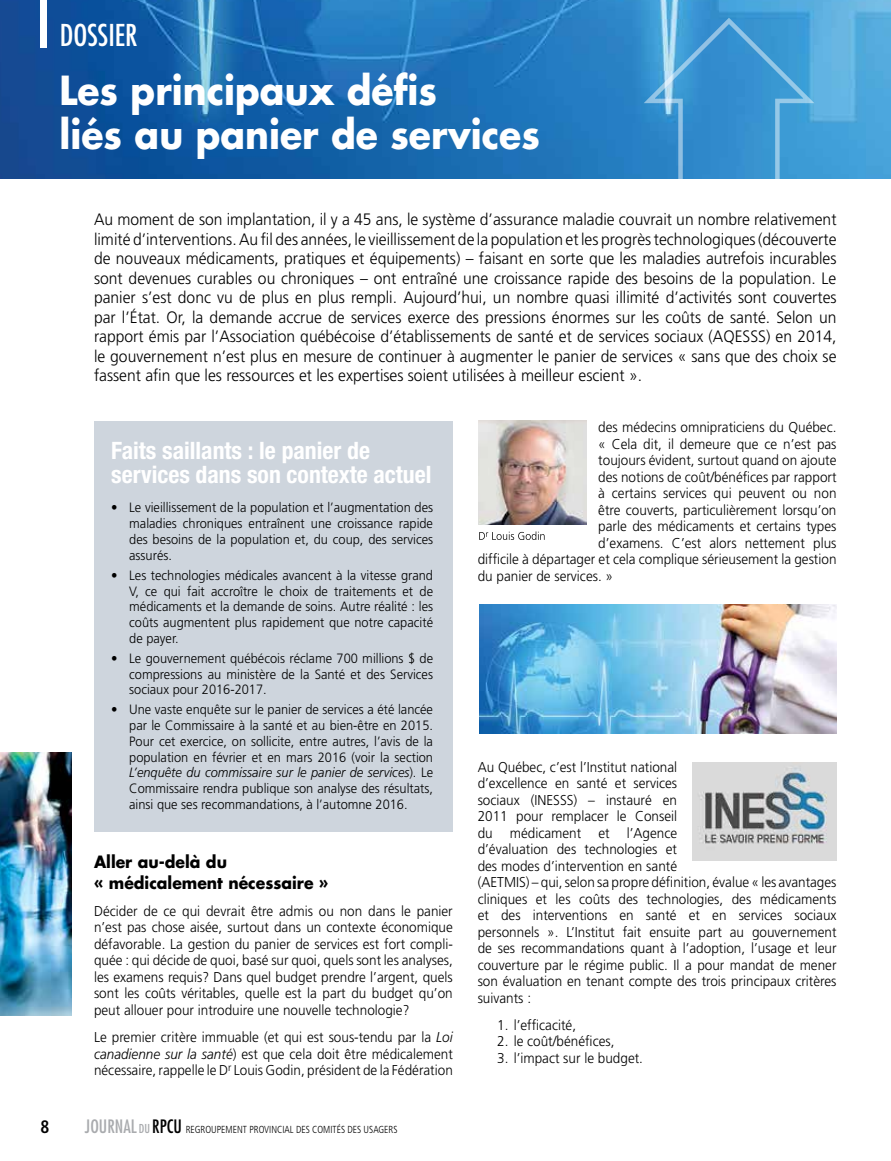
<style>
.page{position:relative;width:891px;height:1161px;background:#fff}
.page>*{position:absolute;margin:0;border:0;box-sizing:border-box;transform-origin:0 0}
.t1{font:700 39px/43.5px "Futura";color:#fff;scale:.93 1}
.t2{font:condensed 29.4px "Futura";color:#fff}
.t3{font:700 condensed 24px/24px "Helvetica Neue";color:#fff}
.t4{font:700 condensed 18px "Frutiger";color:#000;scale:.95 1}
.t5{font:300 16.5px/19.5px "Frutiger";color:#000;text-align:justify;scale:.95 1}
.t6{font:700 16.5px/21px "Futura";color:#000;scale:.95 1}
.t7{font:300 14.25px/16.5px "Frutiger";color:#000;text-align:justify;scale:.95 1}
.t8{font:300 13.5px/15.8px "Frutiger";color:#000;text-align:justify;scale:.95 1}
.t9{font:300 condensed 10.2px "Frutiger";color:#000;scale:.95 1}
.s1{font-style:italic}
.s2{font-family:"Futura";font-weight:400;font-size:18px;color:#a9abae}
.s3{font-family:"Futura";font-weight:400;font-size:12px;color:#a9abae}
.s4{font-family:"Futura";font-weight:400;font-size:18px}
</style>
<div class="page">
<img style="left:0;top:752px;width:72px;height:264px">
<img style="left:0;top:0;width:891px;height:179px">
<div style="left:40px;top:0;width:7px;height:48px;background:#fff"></div>
<img style="left:478px;top:421px;width:108px;height:103px">
<div style="left:94px;top:421px;width:359px;height:410px;background:#ced5dd"></div>
<img style="left:693px;top:762px;width:144px;height:98px">
<svg style="left:643px;top:16px;width:173px;height:163px"></svg>
<svg style="left:479px;top:531px;width:66px;height:9px"></svg>
<img style="left:479px;top:604px;width:358px;height:130px">
<h2 class="t2" style="left:60px;top:17px;width:79px">DOSSIER</h2>
<h1 class="t1" style="left:60px;top:68px;width:518px">Les principaux défis<br>liés au panier de services</h1>
<p class="t5" style="left:94px;top:210px;width:783px">Au moment de son implantation, il y a 45 ans, le système d’assurance maladie couvrait un nombre relativement limité d’interventions. Au fil des années, le vieillissement de la population et les progrès technologiques (découverte de nouveaux médicaments, pratiques et équipements) – faisant en sorte que les maladies autrefois incurables sont devenues curables ou chroniques – ont entraîné une croissance rapide des besoins de la population. Le panier s’est donc vu de plus en plus rempli. Aujourd’hui, un nombre quasi illimité d’activités sont couvertes par l’État. Or, la demande accrue de services exerce des pressions énormes sur les coûts de santé. Selon un rapport émis par l’Association québécoise d’établissements de santé et de services sociaux (AQESSS) en 2014, le gouvernement n’est plus en mesure de continuer à augmenter le panier de services « sans que des choix se fassent afin que les ressources et les expertises soient utilisées à meilleur escient ».</p>
<h3 class="t3" style="left:111px;top:439px;width:322px">Faits saillants : le panier de services dans son contexte actuel</h3>
<p class="t8" style="left:129px;top:500px;width:321px;text-indent:-18px">• Le vieillissement de la population et l’augmentation des maladies chroniques entraînent une croissance rapide des besoins de la population et, du coup, des services assurés.</p>
<p class="t8" style="left:129px;top:567px;width:321px;text-indent:-18px">• Les technologies médicales avancent à la vitesse grand V, ce qui fait accroître le choix de traitements et de médicaments et la demande de soins. Autre réalité : les coûts augmentent plus rapidement que notre capacité de payer.</p>
<p class="t8" style="left:129px;top:650px;width:321px;text-indent:-18px">• Le gouvernement québécois réclame 700 millions $ de compressions au ministère de la Santé et des Services sociaux pour 2016-2017.</p>
<p class="t8" style="left:129px;top:702px;width:321px;text-indent:-18px">• Une vaste enquête sur le panier de services a été lancée par le Commissaire à la santé et au bien-être en 2015.<br>Pour cet exercice, on sollicite, entre autres, l’avis de la population en février et en mars 2016 (voir la section <span class="s1">L’enquête du commissaire sur le panier de services</span>). Le Commissaire rendra publique son analyse des résultats, ainsi que ses recommandations, à l’automne 2016.</p>
<p class="t6" style="left:94px;top:850px;width:248px">Aller au-delà du<br>« médicalement nécessaire »</p>
<p class="t7" style="left:94px;top:903px;width:379px">Décider de ce qui devrait être admis ou non dans le panier n’est pas chose aisée, surtout dans un contexte économique défavorable. La gestion du panier de services est fort compli&shy;quée : qui décide de quoi, basé sur quoi, quels sont les analyses, les examens requis? Dans quel budget prendre l’argent, quels sont les coûts véritables, quelle est la part du budget qu’on peut allouer pour introduire une nouvelle technologie?</p>
<p class="t7" style="left:94px;top:1029px;width:379px">Le premier critère immuable (et qui est sous-tendu par la <span class="s1">Loi canadienne sur la santé</span>) est que cela doit être médicalement nécessaire, rappelle le D<sup>r</sup> Louis Godin, président de la Fédération</p>
<p class="t4" style="left:40px;top:1116px;width:11px">8</p>
<p class="t9" style="left:85px;top:1124px;width:331px"><span class="s2">JOURNAL</span> <span class="s3">DU</span> <span class="s4">RPCU</span> REGROUPEMENT PROVINCIAL DES COMITÉS DES USAGERS</p>
<p class="t7" style="left:598px;top:419px;width:252px">des médecins omnipraticiens du Québec.</p>
<p class="t7" style="left:598px;top:435px;width:252px">« Cela dit, il demeure que ce n’est pas</p>
<p class="t7" style="left:598px;top:452px;width:252px">toujours évident, surtout quand on ajoute</p>
<p class="t7" style="left:598px;top:468px;width:252px">des notions de coût/bénéfices par rapport</p>
<p class="t7" style="left:598px;top:485px;width:252px">à certains services qui peuvent ou non</p>
<p class="t7" style="left:598px;top:501px;width:252px">être couverts, particulièrement lorsqu’on</p>
<p class="t7" style="left:598px;top:518px;width:252px">parle des médicaments et certains types</p>
<p class="t7" style="left:598px;top:534px;width:252px">d’examens. C’est alors nettement plus</p>
<p class="t7" style="left:478px;top:551px;width:379px">difficile à départager et cela complique sérieusement la gestion</p>
<p class="t7" style="left:478px;top:567px;width:144px">du panier de services. »</p>
<p class="t7" style="left:478px;top:758px;width:379px;text-align:left">Au Québec, c’est l’Institut national<br>d’excellence en santé et services<br>sociaux (INESSS) – instauré en<br>2011 pour remplacer le Conseil<br>du médicament et l’Agence<br>d’évaluation des technologies et<br>des modes d’intervention en santé<br>(AETMIS) – qui, selon sa propre définition, évalue « les avantages cliniques et les coûts des technologies, des médicaments et des interventions en santé et en services sociaux personnels ». L’Institut fait ensuite part au gouvernement de ses recommandations quant à l’adoption, l’usage et leur couverture par le régime public. Il a pour mandat de mener son évaluation en tenant compte des trois principaux critères suivants :</p>
<p class="t7" style="left:497px;top:1017px;width:85px">1. l’efficacité,</p>
<p class="t7" style="left:497px;top:1033px;width:125px">2. le coût/bénéfices,</p>
<p class="t7" style="left:497px;top:1050px;width:155px">3. l’impact sur le budget.</p>
</div>
